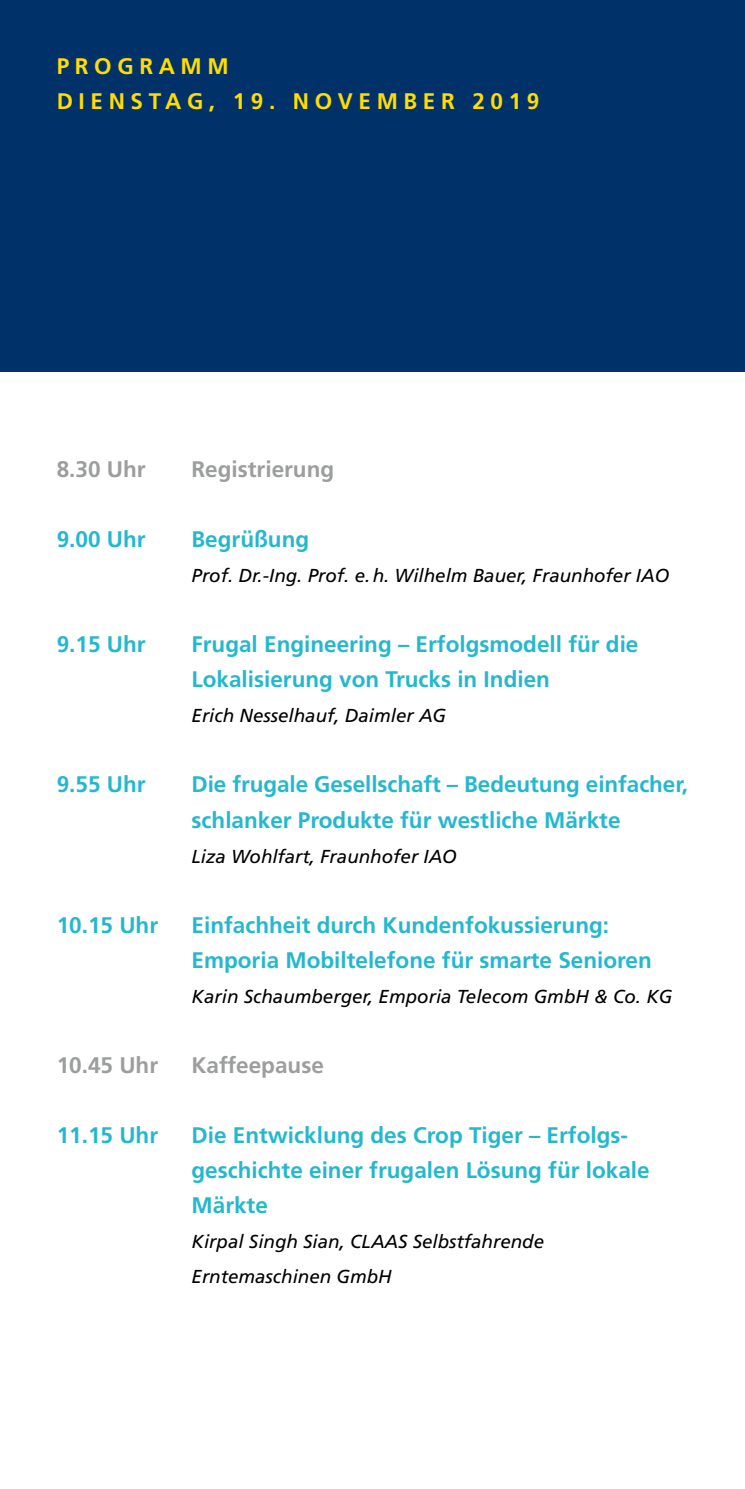
<style>
.page{position:relative;width:745px;height:1489px;background:#fff}
.page>*{position:absolute;margin:0;border:0;box-sizing:border-box;transform-origin:0 0}
.t1{font:700 22.5px/35px "Frutiger LT Com";color:#25b8cd}
.t2{font:700 22.5px "Frutiger LT Com";color:#9c9d9d}
.t3{font:700 22.5px/35px "Frutiger LT Com";letter-spacing:.25em;color:#fd0}
.t4{font:italic 18.75px/35px "Frutiger LT Com";color:#000}
</style>
<div class="page">
<div style="left:0;top:0;width:744px;height:372px;background:#003269"></div>
<p class="t3" style="left:57px;top:48px;width:484px">PROGRAMM<br>DIENSTAG, 19. NOVEMBER 2019</p>
<p class="t2" style="left:57px;top:456px;width:90px">8.30 Uhr</p>
<p class="t2" style="left:191px;top:456px;width:144px">Registrierung</p>
<p class="t1" style="left:57px;top:522px;width:90px">9.00 Uhr</p>
<p class="t1" style="left:191px;top:522px;width:119px">Begrüßung</p>
<p class="t4" style="left:191px;top:558px;width:479px">Prof. Dr.-Ing. Prof. e.h. Wilhelm Bauer, Fraunhofer IAO</p>
<p class="t1" style="left:57px;top:627px;width:90px">9.15 Uhr</p>
<p class="t1" style="left:191px;top:627px;width:448px">Frugal Engineering – Erfolgsmodell für die<br>Lokalisierung von Trucks in Indien</p>
<p class="t4" style="left:191px;top:698px;width:256px">Erich Nesselhauf, Daimler AG</p>
<p class="t1" style="left:57px;top:767px;width:90px">9.55 Uhr</p>
<p class="t1" style="left:191px;top:767px;width:498px">Die frugale Gesellschaft – Bedeutung einfacher, schlanker Produkte für westliche Märkte</p>
<p class="t4" style="left:191px;top:838px;width:267px">Liza Wohlfart, Fraunhofer IAO</p>
<p class="t1" style="left:57px;top:907px;width:103px">10.15 Uhr</p>
<p class="t1" style="left:191px;top:907px;width:461px">Einfachheit durch Kundenfokussierung:<br>Emporia Mobiltelefone für smarte Senioren</p>
<p class="t4" style="left:191px;top:978px;width:482px">Karin Schaumberger, Emporia Telecom GmbH &amp; Co. KG</p>
<p class="t2" style="left:57px;top:1051px;width:103px">10.45 Uhr</p>
<p class="t2" style="left:191px;top:1051px;width:134px">Kaffeepause</p>
<p class="t1" style="left:57px;top:1117px;width:103px">11.15 Uhr</p>
<p class="t1" style="left:191px;top:1117px;width:459px">Die Entwicklung des Crop Tiger – Erfolgs&shy;geschichte einer frugalen Lösung für lokale<br>Märkte</p>
<p class="t4" style="left:191px;top:1223px;width:354px">Kirpal Singh Sian, CLAAS Selbstfahrende<br>Erntemaschinen GmbH</p>
</div>
